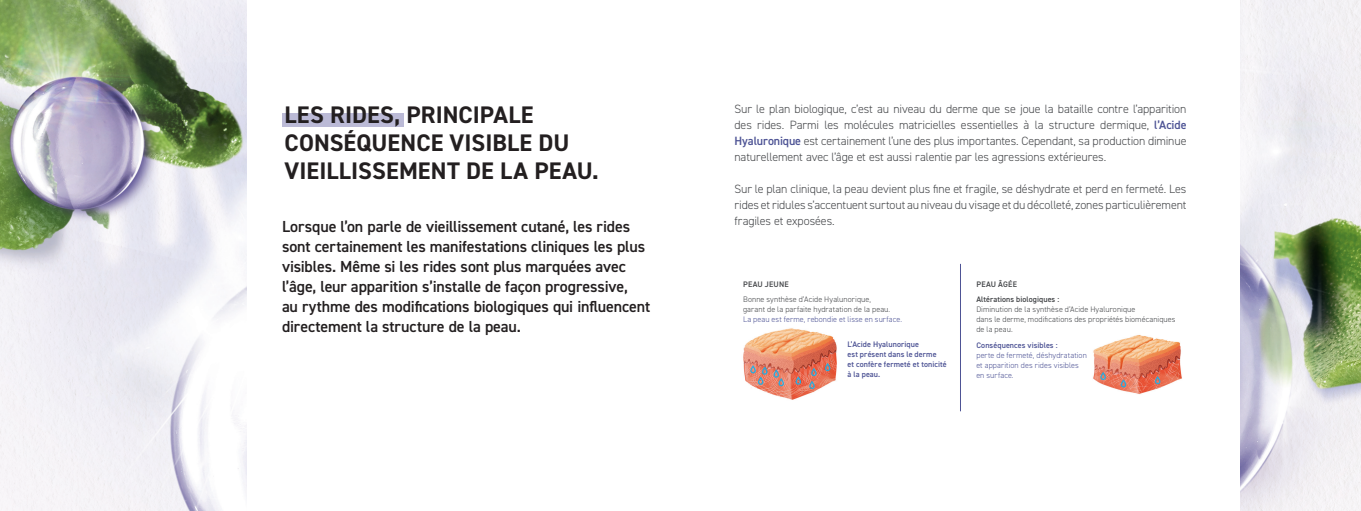
<style>
.page{position:relative;width:1361px;height:511px;background:#fff}
.page>*{position:absolute;margin:0;border:0;box-sizing:border-box;transform-origin:0 0}
.t1{font:700 24px/28px "DIN2014";letter-spacing:.005em;color:#231f20}
.t2{font:600 16px/20px "DIN2014";letter-spacing:-.01em;color:#231f20}
.t3{font:300 12px/16px "DIN2014";letter-spacing:-.01em;color:#444649;text-align:justify}
.t4{font:300 8px/10px "DIN2014";letter-spacing:.01em;color:#444649}
.t5{font:300 8px/10px "DIN2014";letter-spacing:.01em;color:#4e5495}
.t6{font:600 8px/10px "DIN2014";letter-spacing:.01em;color:#4e5495}
.t7{font:600 8px/15.7px "DIN2014";letter-spacing:.01em;color:#444649}
.s1{font-weight:600;color:#4e5495}
</style>
<div class="page">
<img style="left:0;top:0;width:246px;height:510px">
<img style="left:1240px;top:0;width:121px;height:510px">
<img style="left:743px;top:328px;width:94px;height:72px">
<img style="left:1093px;top:335px;width:89px;height:59px">
<hr style="left:960px;top:263px;width:1px;height:148px;background:#4e5495">
<div style="left:282px;top:114px;width:121px;height:13px;background:#bbbad6"></div>
<h1 class="t1" style="left:284px;top:100px;width:316px">LES RIDES, PRINCIPALE<br>CONSÉQUENCE VISIBLE DU<br>VIEILLISSEMENT DE LA PEAU.</h1>
<p class="t2" style="left:282px;top:216px;width:370px">Lorsque l’on parle de vieillissement cutané, les rides sont certainement les manifestations cliniques les plus visibles. Même si les rides sont plus marquées avec l’âge, leur apparition s’installe de façon progressive,<br>au rythme des modifications biologiques qui influencent directement la structure de la peau.</p>
<p class="t3" style="left:734px;top:101px;width:453px">Sur le plan biologique, c’est au niveau du derme que se joue la bataille contre l’apparition des rides. Parmi les molécules matricielles essentielles à la structure dermique, <span class="s1">l’Acide Hyaluronique</span> est certainement l’une des plus importantes. Cependant, sa production diminue naturellement avec l’âge et est aussi ralentie par les agressions extérieures.</p>
<p class="t3" style="left:734px;top:181px;width:453px">Sur le plan clinique, la peau devient plus fine et fragile, se déshydrate et perd en fermeté. Les rides et ridules s’accentuent surtout au niveau du visage et du décolleté, zones particulièrement fragiles et exposées.</p>
<p class="t7" style="left:743px;top:275px;width:47px">PEAU JEUNE</p>
<p class="t4" style="left:743px;top:294px;width:149px">Bonne synthèse d’Acide Hyalunorique, garant de la parfaite hydratation de la peau.</p>
<p class="t5" style="left:743px;top:314px;width:161px">La peau est ferme, rebondie et lisse en surface.</p>
<p class="t6" style="left:847px;top:339px;width:101px">L’Acide Hyalunorique<br>est présent dans le derme<br>et confère fermeté et tonicité à la peau.</p>
<p class="t7" style="left:976px;top:275px;width:84px">PEAU ÂGÉE<br>Altérations biologiques :</p>
<p class="t4" style="left:976px;top:304px;width:201px">Diminution de la synthèse d’Acide Hyaluronique<br>dans le derme, modifications des propriétés biomécaniques de la peau.</p>
<p class="t6" style="left:976px;top:339px;width:83px">Conséquences visibles :</p>
<p class="t5" style="left:976px;top:350px;width:112px">perte de fermeté, déshydratation et apparition des rides visibles en surface.</p>
</div>
